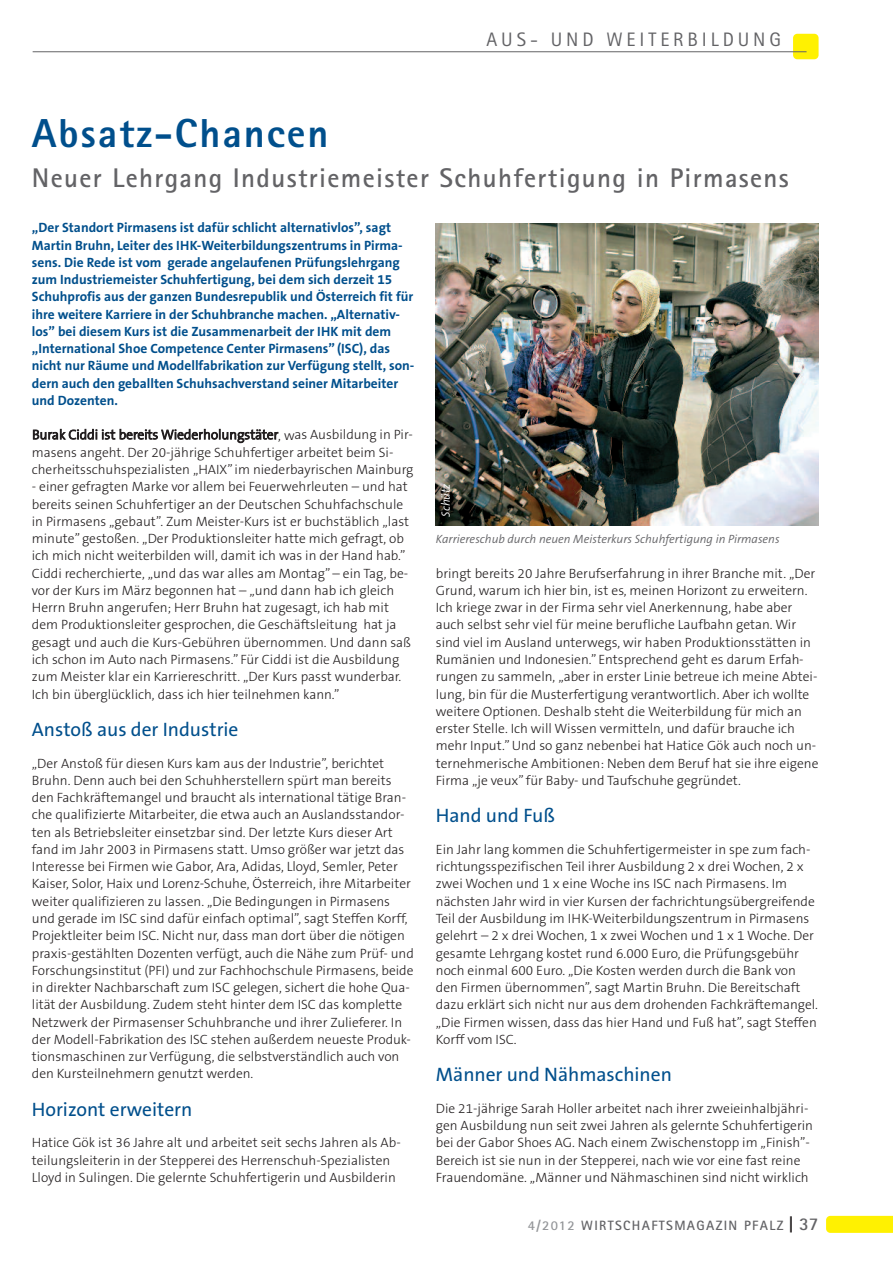
<style>
.page{position:relative;width:893px;height:1263px;background:#fff}
.page>*{position:absolute;margin:0;border:0;box-sizing:border-box;transform-origin:0 0}
.t1{font:800 40.5px "Rotis Sans Serif";letter-spacing:.05em;color:#004f8c}
.t2{font:700 27px "Rotis Sans Serif";letter-spacing:.05em;color:#636366}
.t3{font:19.5px "The Sans B5 Plain";color:#004f8c}
.t4{font:19.5px "Rotis Sans Serif";letter-spacing:.2em;color:#636366}
.t5{font:300 13.5px/17.2px "The Sans B3";color:#231f20}
.t6{font:700 13.5px/17.2px "The Sans B7";color:#004f8c}
.t7{font:700 13.5px "Rotis Sans Serif";letter-spacing:.1em;color:#636366}
.t8{font:italic 300 12px "The Sans B4";color:#636366}
.t9{font:italic 300 12px "The Sans B4";color:#fff}
.s1{color:#939598}
.s2{font-size:18px;color:#231f20}
.s3{font-size:18px}
</style>
<div class="page">
<svg style="left:826px;top:1216px;width:67px;height:17px"></svg>
<div style="left:793px;top:34px;width:26px;height:25px;background:#fff101;border-radius:4px"></div>
<hr style="left:33px;top:51px;width:774px;height:1px;background:#636366">
<img style="left:436px;top:224px;width:383px;height:301px">
<p class="t4" style="left:487px;top:32px;width:296px">AUS- UND WEITERBILDUNG</p>
<p class="t1" style="left:32px;top:119px;width:298px">Absatz-Chancen</p>
<p class="t2" style="left:32px;top:168px;width:758px">Neuer Lehrgang Industriemeister Schuhfertigung in Pirmasens</p>
<p class="t6" style="left:32px;top:219px;width:384px">„Der Standort Pirmasens ist dafür schlicht alternativlos”, sagt Martin Bruhn, Leiter des IHK-Weiterbildungszentrums in Pirma&shy;sens. Die Rede ist vom gerade angelaufenen Prüfungslehrgang zum Industriemeister Schuhfertigung, bei dem sich derzeit 15<br>Schuhprofis aus der ganzen Bundesrepublik und Österreich fit für ihre weitere Karriere in der Schuhbranche machen. „Alternativ&shy;los” bei diesem Kurs ist die Zusammenarbeit der IHK mit dem „International Shoe Competence Center Pirmasens” (ISC), das nicht nur Räume und Modellfabrikation zur Verfügung stellt, son&shy;dern auch den geballten Schuhsachverstand seiner Mitarbeiter und Dozenten.</p>
<p class="t5" style="left:32px;top:426px;width:383px">Burak Ciddi ist bereits Wiederholungstäter, was Ausbildung in Pir&shy;masens angeht. Der 20-jährige Schuhfertiger arbeitet beim Si&shy;cherheitsschuhspezialisten „HAIX” im niederbayrischen Mainburg</p>
<p class="t5" style="left:32px;top:479px;width:381px">- einer gefragten Marke vor allem bei Feuerwehrleuten – und hat bereits seinen Schuhfertiger an der Deutschen Schuhfachschule in Pirmasens „gebaut”. Zum Meister-Kurs ist er buchstäblich „last minute” gestoßen. „Der Produktionsleiter hatte mich gefragt, ob ich mich nicht weiterbilden will, damit ich was in der Hand hab.” Ciddi recherchierte, „und das war alles am Montag” – ein Tag, be&shy;vor der Kurs im März begonnen hat – „und dann hab ich gleich Herrn Bruhn angerufen; Herr Bruhn hat zugesagt, ich hab mit dem Produktionsleiter gesprochen, die Geschäftsleitung hat ja gesagt und auch die Kurs-Gebühren übernommen. Und dann saß ich schon im Auto nach Pirmasens.” Für Ciddi ist die Ausbildung zum Meister klar ein Karriereschritt. „Der Kurs passt wunderbar.<br>Ich bin überglücklich, dass ich hier teilnehmen kann.”</p>
<p class="t3" style="left:32px;top:719px;width:208px">Anstoß aus der Industrie</p>
<p class="t5" style="left:32px;top:755px;width:383px">„Der Anstoß für diesen Kurs kam aus der Industrie”, berichtet Bruhn. Denn auch bei den Schuhherstellern spürt man bereits den Fachkräftemangel und braucht als international tätige Bran&shy;che qualifizierte Mitarbeiter, die etwa auch an Auslandsstandor&shy;ten als Betriebsleiter einsetzbar sind. Der letzte Kurs dieser Art fand im Jahr 2003 in Pirmasens statt. Umso größer war jetzt das Interesse bei Firmen wie Gabor, Ara, Adidas, Lloyd, Semler, Peter Kaiser, Solor, Haix und Lorenz-Schuhe, Österreich, ihre Mitarbeiter weiter qualifizieren zu lassen. „Die Bedingungen in Pirmasens und gerade im ISC sind dafür einfach optimal”, sagt Steffen Korff, Projektleiter beim ISC. Nicht nur, dass man dort über die nötigen praxis-gestählten Dozenten verfügt, auch die Nähe zum Prüf- und Forschungsinstitut (PFI) und zur Fachhochschule Pirmasens, beide in direkter Nachbarschaft zum ISC gelegen, sichert die hohe Qua&shy;lität der Ausbildung. Zudem steht hinter dem ISC das komplette Netzwerk der Pirmasenser Schuhbranche und ihrer Zulieferer. In der Modell-Fabrikation des ISC stehen außerdem neueste Produk&shy;tionsmaschinen zur Verfügung, die selbstverständlich auch von den Kursteilnehmern genutzt werden.</p>
<p class="t3" style="left:32px;top:1099px;width:162px">Horizont erweitern</p>
<p class="t5" style="left:32px;top:1135px;width:370px">Hatice Gök ist 36 Jahre alt und arbeitet seit sechs Jahren als Ab&shy;teilungsleiterin in der Stepperei des Herrenschuh-Spezialisten<br>Lloyd in Sulingen. Die gelernte Schuhfertigerin und Ausbilderin</p>
<p class="t9" style="left:440px;top:517px;width:35px;rotate:-90deg">Schütz</p>
<p class="t8" style="left:436px;top:533px;width:345px">Karriereschub durch neuen Meisterkurs Schuhfertigung in Pirmasens</p>
<p class="t5" style="left:436px;top:565px;width:384px">bringt bereits 20 Jahre Berufserfahrung in ihrer Branche mit. „Der Grund, warum ich hier bin, ist es, meinen Horizont zu erweitern.<br>Ich kriege zwar in der Firma sehr viel Anerkennung, habe aber auch selbst sehr viel für meine berufliche Laufbahn getan. Wir sind viel im Ausland unterwegs, wir haben Produktionsstätten in Rumänien und Indonesien.” Entsprechend geht es darum Erfah&shy;rungen zu sammeln, „aber in erster Linie betreue ich meine Abtei&shy;lung, bin für die Musterfertigung verantwortlich. Aber ich wollte weitere Optionen. Deshalb steht die Weiterbildung für mich an erster Stelle. Ich will Wissen vermitteln, und dafür brauche ich mehr Input.” Und so ganz nebenbei hat Hatice Gök auch noch un&shy;ternehmerische Ambitionen: Neben dem Beruf hat sie ihre eigene Firma „je veux” für Baby- und Taufschuhe gegründet.</p>
<p class="t3" style="left:436px;top:806px;width:121px">Hand und Fuß</p>
<p class="t5" style="left:436px;top:841px;width:384px">Ein Jahr lang kommen die Schuhfertigermeister in spe zum fach&shy;richtungsspezifischen Teil ihrer Ausbildung 2 x drei Wochen, 2 x zwei Wochen und 1 x eine Woche ins ISC nach Pirmasens. Im nächsten Jahr wird in vier Kursen der fachrichtungsübergreifende Teil der Ausbildung im IHK-Weiterbildungszentrum in Pirmasens gelehrt – 2 x drei Wochen, 1 x zwei Wochen und 1 x 1 Woche. Der gesamte Lehrgang kostet rund 6.000 Euro, die Prüfungsgebühr noch einmal 600 Euro. „Die Kosten werden durch die Bank von den Firmen übernommen”, sagt Martin Bruhn. Die Bereitschaft dazu erklärt sich nicht nur aus dem drohenden Fachkräftemangel. „Die Firmen wissen, dass das hier Hand und Fuß hat”, sagt Steffen Korff vom ISC.</p>
<p class="t3" style="left:436px;top:1065px;width:238px">Männer und Nähmaschinen</p>
<p class="t5" style="left:436px;top:1100px;width:379px">Die 21-jährige Sarah Holler arbeitet nach ihrer zweieinhalbjähri&shy;gen Ausbildung nun seit zwei Jahren als gelernte Schuhfertigerin bei der Gabor Shoes AG. Nach einem Zwischenstopp im „Finish”- Bereich ist sie nun in der Stepperei, nach wie vor eine fast reine Frauendomäne. „Männer und Nähmaschinen sind nicht wirklich</p>
<p class="t7" style="left:528px;top:1221px;width:292px"><span class="s1">4/2012</span> WIRTSCHAFTSMAGAZIN PFALZ <span class="s2">|</span> <span class="s3">37</span></p>
</div>
